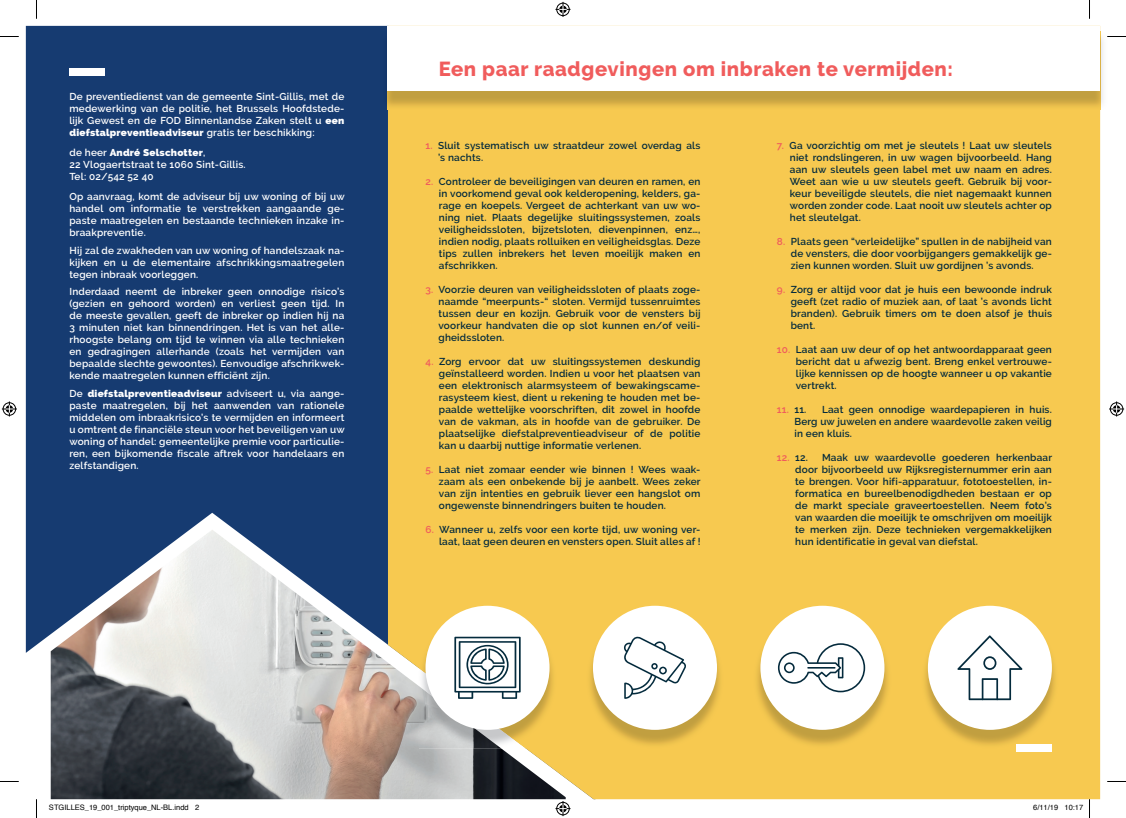
<style>
.page{position:relative;width:1126px;height:818px;background:#fff}
.page>*{position:absolute;margin:0;border:0;box-sizing:border-box;transform-origin:0 0}
.t1{font:800 20.25px "Raleway";letter-spacing:.03em;color:#f05c5c}
.t2{font:600 10px/12px "Raleway";letter-spacing:.02em;color:#042b3d;text-align:justify}
.t3{font:600 10px/12px "Raleway";letter-spacing:.02em;color:#fff;text-align:justify}
.t4{font:600 10px "Raleway";letter-spacing:.02em;color:#f05c5c}
.t5{font:7.5px "Helvetica";color:#000}
.s1{font-weight:800}
.s2{color:#f05c5c}
.s3{color:#042b3d}
</style>
<div class="page">
<div style="left:26px;top:26px;width:362px;height:772px;background:#163b71"></div>
<img style="left:51px;top:529px;width:337px;height:269px">
<div style="left:388px;top:110px;width:711px;height:688px;background:#f7c950"></div>
<img style="left:381px;top:31px;width:722px;height:79px">
<div style="left:388px;top:26px;width:711px;height:65px;background:#fff"></div>
<div style="left:69px;top:69px;width:36px;height:7px;background:#fff"></div>
<img style="left:419px;top:610px;width:137px;height:137px">
<div style="left:425px;top:605px;width:124px;height:124px;background:#fff;border-radius:50%"></div>
<svg style="left:454px;top:636px;width:66px;height:62px"></svg>
<img style="left:586px;top:610px;width:137px;height:137px">
<div style="left:593px;top:605px;width:124px;height:124px;background:#fff;border-radius:50%"></div>
<svg style="left:624px;top:636px;width:62px;height:62px"></svg>
<img style="left:753px;top:610px;width:138px;height:137px">
<div style="left:760px;top:605px;width:124px;height:124px;background:#fff;border-radius:50%"></div>
<img style="left:921px;top:610px;width:137px;height:137px">
<div style="left:927px;top:605px;width:124px;height:124px;background:#fff;border-radius:50%"></div>
<div style="left:1016px;top:743px;width:35px;height:8px;background:#fff"></div>
<svg style="left:777px;top:643px;width:88px;height:49px"></svg>
<hr style="left:807px;top:666px;width:28px;height:2px;background:#042a3c">
<svg style="left:957px;top:635px;width:65px;height:64px"></svg>
<svg style="left:0;top:36px;width:19px;height:1px"></svg>
<svg style="left:1107px;top:36px;width:18px;height:1px"></svg>
<svg style="left:36px;top:0;width:1px;height:19px"></svg>
<svg style="left:36px;top:799px;width:1px;height:18px"></svg>
<svg style="left:1089px;top:0;width:1px;height:19px"></svg>
<svg style="left:555px;top:2px;width:15px;height:15px"></svg>
<svg style="left:555px;top:801px;width:15px;height:14px"></svg>
<svg style="left:2px;top:401px;width:15px;height:15px"></svg>
<svg style="left:1109px;top:401px;width:14px;height:15px"></svg>
<svg style="left:1064px;top:798px;width:26px;height:19px"></svg>
<p class="t3" style="left:69px;top:90px;width:276px">De preventiedienst van de gemeente Sint-Gillis, met de medewerking van de politie, het Brussels Hoofdstede&shy;lijk Gewest en de FOD Binnenlandse Zaken stelt u <span class="s1">een diefstalpreventieadviseur</span> gratis ter beschikking:</p>
<p class="t3" style="left:69px;top:146px;width:178px;text-align:left">de heer <span class="s1">André Selschotter</span>,<br>22 Vlogaertstraat te 1060 Sint-Gillis.<br>Tel: 02/542 52 40</p>
<p class="t3" style="left:69px;top:190px;width:277px">Op aanvraag, komt de adviseur bij uw woning of bij uw handel om informatie te verstrekken aangaande ge&shy;paste maatregelen en bestaande technieken inzake in&shy;braakpreventie.</p>
<p class="t3" style="left:69px;top:244px;width:276px">Hij zal de zwakheden van uw woning of handelszaak na&shy;kijken en u de elementaire afschrikkingsmaatregelen tegen inbraak voorleggen.</p>
<p class="t3" style="left:69px;top:285px;width:276px">Inderdaad neemt de inbreker geen onnodige risico’s (gezien en gehoord worden) en verliest geen tijd. In de meeste gevallen, geeft de inbreker op indien hij na 3 minuten niet kan binnendringen. Het is van het alle&shy;rhoogste belang om tijd te winnen via alle technieken en gedragingen allerhande (zoals het vermijden van bepaalde slechte gewoontes). Eenvoudige afschrikwek&shy;kende maatregelen kunnen efficiënt zijn.</p>
<p class="t3" style="left:69px;top:387px;width:277px">De <span class="s1">diefstalpreventieadviseur</span> adviseert u, via aange&shy;paste maatregelen, bij het aanwenden van rationele middelen om inbraakrisico’s te vermijden en informeert u omtrent de financiële steun voor het beveiligen van uw woning of handel: gemeentelijke premie voor particulie&shy;ren, een bijkomende fiscale aftrek voor handelaars en zelfstandigen.</p>
<h1 class="t1" style="left:439px;top:57px;width:516px">Een paar raadgevingen om inbraken te vermijden:</h1>
<p class="t2" style="left:438px;top:139px;width:264px;text-indent:-13px"><span class="s2">1.</span> Sluit systematisch uw straatdeur zowel overdag als ’s nachts.</p>
<p class="t2" style="left:439px;top:175px;width:263px;text-indent:-13px"><span class="s2">2.</span> Controleer de beveiligingen van deuren en ramen, en in voorkomend geval ook kelderopening, kelders, ga&shy;rage en koepels. Vergeet de achterkant van uw wo&shy;ning niet. Plaats degelijke sluitingssystemen, zoals veiligheidssloten, bijzetsloten, dievenpinnen, enz…, indien nodig, plaats rolluiken en veiligheidsglas. Deze tips zullen inbrekers het leven moeilijk maken en afschrikken.</p>
<p class="t2" style="left:438px;top:283px;width:263px;text-indent:-13px"><span class="s2">3.</span> Voorzie deuren van veiligheidssloten of plaats zoge&shy;naamde “meerpunts-“ sloten. Vermijd tussenruimtes tussen deur en kozijn. Gebruik voor de vensters bij voorkeur handvaten die op slot kunnen en/of veili&shy;gheidssloten.</p>
<p class="t2" style="left:439px;top:355px;width:263px;text-indent:-13px"><span class="s2">4.</span> Zorg ervoor dat uw sluitingssystemen deskundig geïnstalleerd worden. Indien u voor het plaatsen van een elektronisch alarmsysteem of bewakingscame&shy;rasysteem kiest, dient u rekening te houden met be&shy;paalde wettelijke voorschriften, dit zowel in hoofde van de vakman, als in hoofde van de gebruiker. De plaatselijke diefstalpreventieadviseur of de politie kan u daarbij nuttige informatie verlenen.</p>
<p class="t2" style="left:439px;top:463px;width:263px;text-indent:-13px"><span class="s2">5.</span> Laat niet zomaar eender wie binnen ! Wees waak&shy;zaam als een onbekende bij je aanbelt. Wees zeker van zijn intenties en gebruik liever een hangslot om ongewenste binnendringers buiten te houden.</p>
<p class="t2" style="left:425px;top:523px;width:276px;text-align:right"><span class="s2">6.</span> Wanneer u, zelfs voor een korte tijd, uw woning ver&shy;laat, laat geen deuren en vensters open. Sluit alles af !</p>
<p class="t2" style="left:789px;top:139px;width:263px;text-indent:-13px"><span class="s2">7.</span> Ga voorzichtig om met je sleutels ! Laat uw sleutels niet rondslingeren, in uw wagen bijvoorbeeld. Hang aan uw sleutels geen label met uw naam en adres.<br>Weet aan wie u uw sleutels geeft. Gebruik bij voor&shy;keur beveiligde sleutels, die niet nagemaakt kunnen worden zonder code. Laat nooit uw sleutels achter op het sleutelgat.</p>
<p class="t2" style="left:790px;top:235px;width:262px;text-indent:-14px"><span class="s2">8.</span> Plaats geen “verleidelijke” spullen in de nabijheid van de vensters, die door voorbijgangers gemakkelijk ge&shy;zien kunnen worden. Sluit uw gordijnen ’s avonds.</p>
<p class="t2" style="left:790px;top:283px;width:263px;text-indent:-14px"><span class="s2">9.</span> Zorg er altijd voor dat je huis een bewoonde indruk geeft (zet radio of muziek aan, of laat ’s avonds licht branden). Gebruik timers om te doen alsof je thuis bent.</p>
<p class="t2" style="left:795px;top:343px;width:257px;text-indent:-19px"><span class="s2">10.</span> Laat aan uw deur of op het antwoordapparaat geen bericht dat u afwezig bent. Breng enkel vertrouwe&shy;lijke kennissen op de hoogte wanneer u op vakantie vertrekt.</p>
<p class="t4" style="left:776px;top:403px;width:31px">11. <span class="s3">11.</span></p>
<p class="t2" style="left:794px;top:403px;width:259px;text-indent:28px">Laat geen onnodige waardepapieren in huis.<br>Berg uw juwelen en andere waardevolle zaken veilig in een kluis.</p>
<p class="t4" style="left:776px;top:451px;width:32px">12. <span class="s3">12.</span></p>
<p class="t2" style="left:795px;top:451px;width:258px;text-indent:27px">Maak uw waardevolle goederen herkenbaar door bijvoorbeeld uw Rijksregisternummer erin aan te brengen. Voor hifi-apparatuur, fototoestellen, in&shy;formatica en bureelbenodigdheden bestaan er op de markt speciale graveertoestellen. Neem foto’s van waarden die moeilijk te omschrijven om moeilijk te merken zijn. Deze technieken vergemakkelijken hun identificatie in geval van diefstal.</p>
<p class="t5" style="left:49px;top:801px;width:152px">STGILLES_19_001_triptyque_NL-BL.indd 2</p>
<p class="t5" style="left:1033px;top:801px;width:52px">6/11/19 10:17</p>
</div>
